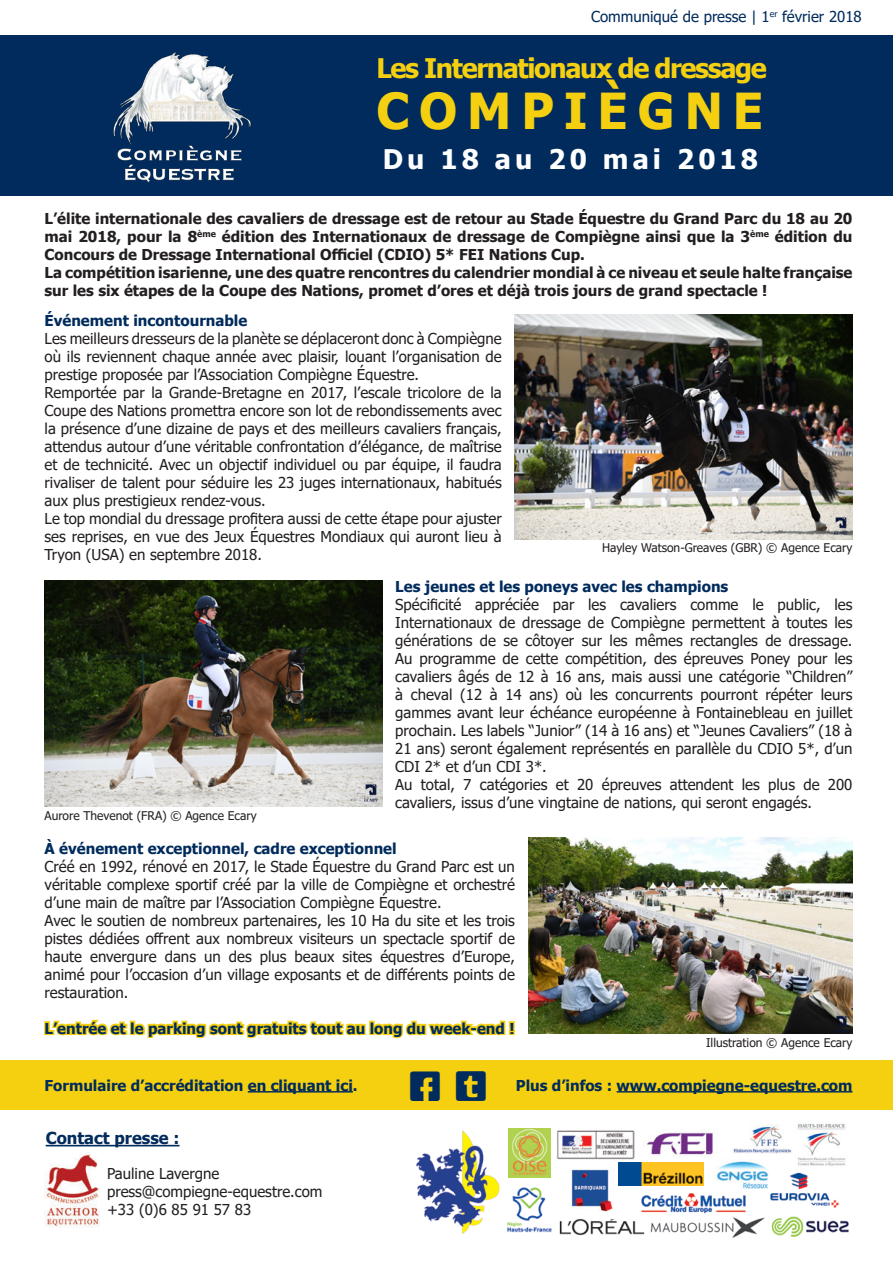
<style>
.page{position:relative;width:893px;height:1263px;background:#fff}
.page>*{position:absolute;margin:0;border:0;box-sizing:border-box;transform-origin:0 0}
.t1{font:700 49.5px "Tahoma";letter-spacing:.2em;color:#f5d011}
.t2{font:48.6px "Modern Pictograms";color:#002b5c}
.t3{font:700 27px "Tahoma";letter-spacing:-.05em;color:#f5d011}
.t4{font:700 27px "Tahoma";letter-spacing:.15em;color:#fff}
.t5{font:700 16.5px "Tahoma";color:#002b5c}
.t6{font:15px/18px "Tahoma";color:#231f20;text-align:justify}
.t7{font:700 15px/18px "Tahoma";color:#231f20;text-align:justify}
.t8{font:700 15px "Tahoma";color:#002b5c}
.t9{font:15px "Tahoma";color:#002b5c}
.t10{font:12px "Tahoma";color:#231f20}
</style>
<div class="page">
<div style="left:0;top:35px;width:893px;height:161px;background:#002b5c"></div>
<img style="left:113px;top:52px;width:139px;height:131px">
<img style="left:515px;top:315px;width:337px;height:225px">
<img style="left:45px;top:581px;width:337px;height:225px">
<svg style="left:44px;top:1019px;width:471px;height:20px"></svg>
<img style="left:529px;top:837px;width:323px;height:196px">
<div style="left:0;top:1060px;width:893px;height:50px;background:#f5d011"></div>
<hr style="left:248px;top:1091px;width:105px;height:1px;background:#002b5c">
<hr style="left:617px;top:1091px;width:235px;height:1px;background:#002b5c">
<img style="left:45px;top:1152px;width:54px;height:75px">
<img style="left:416px;top:1130px;width:84px;height:104px">
<img style="left:509px;top:1128px;width:42px;height:50px">
<img style="left:507px;top:1187px;width:45px;height:45px">
<img style="left:557px;top:1130px;width:78px;height:29px">
<img style="left:647px;top:1130px;width:66px;height:25px">
<img style="left:733px;top:1124px;width:59px;height:29px">
<img style="left:798px;top:1124px;width:48px;height:42px">
<img style="left:571px;top:1169px;width:42px;height:42px">
<img style="left:618px;top:1163px;width:85px;height:23px">
<img style="left:641px;top:1193px;width:105px;height:21px">
<img style="left:717px;top:1161px;width:52px;height:28px">
<img style="left:770px;top:1172px;width:69px;height:36px">
<img style="left:559px;top:1218px;width:86px;height:18px">
<img style="left:650px;top:1217px;width:115px;height:21px">
<img style="left:771px;top:1216px;width:78px;height:21px">
<hr style="left:46px;top:1145px;width:133px;height:1px;background:#002b5c">
<p class="t9" style="left:591px;top:7px;width:272px">Communiqué de presse | 1<sup>er</sup> février 2018</p>
<p class="t3" style="left:376px;top:49px;width:392px">Les Internationaux de dressage</p>
<p class="t1" style="left:376px;top:76px;width:388px">COMPIÈGNE</p>
<p class="t4" style="left:383px;top:140px;width:377px">Du 18 au 20 mai 2018</p>
<p class="t7" style="left:45px;top:210px;width:809px">L’élite internationale des cavaliers de dressage est de retour au Stade Équestre du Grand Parc du 18 au 20 mai 2018, pour la 8<sup>ème</sup> édition des Internationaux de dressage de Compiègne ainsi que la 3<sup>ème</sup> édition du Concours de Dressage International Officiel (CDIO) 5* FEI Nations Cup.</p>
<p class="t7" style="left:45px;top:264px;width:809px">La compétition isarienne, une des quatre rencontres du calendrier mondial à ce niveau et seule halte française sur les six étapes de la Coupe des Nations, promet d’ores et déjà trois jours de grand spectacle !</p>
<p class="t8" style="left:45px;top:310px;width:204px">Événement incontournable</p>
<p class="t6" style="left:45px;top:331px;width:459px">Les meilleurs dresseurs de la planète se déplaceront donc à Compiègne où ils reviennent chaque année avec plaisir, louant l’organisation de prestige proposée par l’Association Compiègne Équestre.</p>
<p class="t6" style="left:45px;top:385px;width:459px">Remportée par la Grande-Bretagne en 2017, l’escale tricolore de la Coupe des Nations promettra encore son lot de rebondissements avec la présence d’une dizaine de pays et des meilleurs cavaliers français, attendus autour d’une véritable confrontation d’élégance, de maîtrise et de technicité. Avec un objectif individuel ou par équipe, il faudra rivaliser de talent pour séduire les 23 juges internationaux, habitués aux plus prestigieux rendez-vous.</p>
<p class="t6" style="left:45px;top:511px;width:459px">Le top mondial du dressage profitera aussi de cette étape pour ajuster ses reprises, en vue des Jeux Équestres Mondiaux qui auront lieu à Tryon (USA) en septembre 2018.</p>
<p class="t8" style="left:395px;top:576px;width:335px">Les jeunes et les poneys avec les champions</p>
<p class="t6" style="left:395px;top:597px;width:459px">Spécificité appréciée par les cavaliers comme le public, les Internationaux de dressage de Compiègne permettent à toutes les générations de se côtoyer sur les mêmes rectangles de dressage.<br>Au programme de cette compétition, des épreuves Poney pour les cavaliers âgés de 12 à 16 ans, mais aussi une catégorie “Children” à cheval (12 à 14 ans) où les concurrents pourront répéter leurs gammes avant leur échéance européenne à Fontainebleau en juillet prochain. Les labels “Junior” (14 à 16 ans) et “Jeunes Cavaliers” (18 à 21 ans) seront également représentés en parallèle du CDIO 5*, d’un CDI 2* et d’un CDI 3*.</p>
<p class="t6" style="left:395px;top:777px;width:459px">Au total, 7 catégories et 20 épreuves attendent les plus de 200 cavaliers, issus d’une vingtaine de nations, qui seront engagés.</p>
<p class="t8" style="left:45px;top:837px;width:354px">À événement exceptionnel, cadre exceptionnel</p>
<p class="t6" style="left:45px;top:858px;width:472px">Créé en 1992, rénové en 2017, le Stade Équestre du Grand Parc est un véritable complexe sportif créé par la ville de Compiègne et orchestré d’une main de maître par l’Association Compiègne Équestre.</p>
<p class="t6" style="left:45px;top:912px;width:472px">Avec le soutien de nombreux partenaires, les 10 Ha du site et les trois pistes dédiées offrent aux nombreux visiteurs un spectacle sportif de haute envergure dans un des plus beaux sites équestres d’Europe, animé pour l’occasion d’un village exposants et de différents points de restauration.</p>
<p class="t8" style="left:45px;top:1017px;width:471px">L’entrée et le parking sont gratuits tout au long du week-end !</p>
<p class="t10" style="left:602px;top:540px;width:252px">Hayley Watson-Greaves (GBR) © Agence Ecary</p>
<p class="t10" style="left:45px;top:807px;width:214px">Aurore Thevenot (FRA) © Agence Ecary</p>
<p class="t10" style="left:706px;top:1035px;width:148px">Illustration © Agence Ecary</p>
<p class="t8" style="left:45px;top:1075px;width:314px">Formulaire d’accréditation en cliquant ici.</p>
<p class="t2" style="left:406px;top:1062px;width:41px">G</p>
<p class="t8" style="left:516px;top:1075px;width:338px">Plus d’infos : www.compiegne-equestre.com</p>
<p class="t5" style="left:46px;top:1127px;width:135px">Contact presse :</p>
<p class="t6" style="left:107px;top:1165px;width:114px">Pauline Lavergne</p>
<p class="t6" style="left:107px;top:1183px;width:217px">press@compiegne-equestre.com</p>
<p class="t6" style="left:107px;top:1201px;width:146px">+33 (0)6 85 91 57 83</p>
</div>
